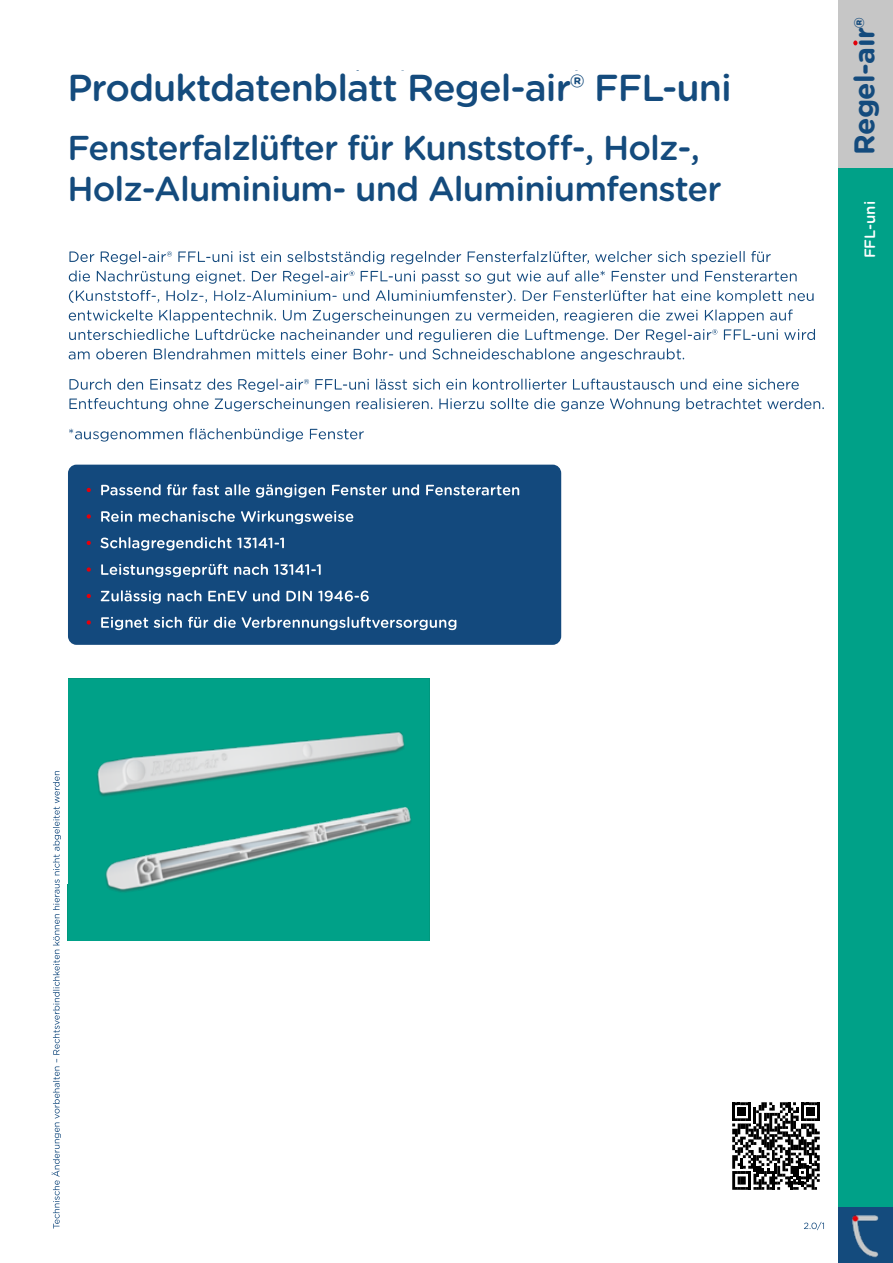
<style>
.page{position:relative;width:893px;height:1263px;background:#fff}
.page>*{position:absolute;margin:0;border:0;box-sizing:border-box;transform-origin:0 0}
.t1{font:500 37.5px "Gotham Rounded";letter-spacing:-.025em;color:#144b7d}
.t2{font:500 34.5px/41.4px "Gotham Rounded";letter-spacing:-.025em;color:#144b7d}
.t3{font:700 28.5px "Gotham Rounded";letter-spacing:-.02em;color:#144b7d}
.t4{font:500 15px "Gotham Rounded";color:#fff}
</style>
<div class="page">
<svg style="left:52px;top:771px;width:9px;height:457px"></svg>
<svg style="left:804px;top:1222px;width:20px;height:8px"></svg>
<svg style="left:732px;top:1102px;width:88px;height:88px"></svg>
<svg style="left:69px;top:251px;width:702px;height:13px"></svg>
<svg style="left:69px;top:270px;width:728px;height:14px"></svg>
<svg style="left:69px;top:290px;width:90px;height:13px"></svg>
<svg style="left:166px;top:290px;width:41px;height:13px"></svg>
<svg style="left:214px;top:290px;width:123px;height:11px"></svg>
<svg style="left:343px;top:290px;width:26px;height:11px"></svg>
<svg style="left:376px;top:290px;width:139px;height:13px"></svg>
<svg style="left:523px;top:291px;width:24px;height:10px"></svg>
<svg style="left:554px;top:290px;width:93px;height:11px"></svg>
<svg style="left:653px;top:290px;width:22px;height:11px"></svg>
<svg style="left:681px;top:290px;width:30px;height:11px"></svg>
<svg style="left:717px;top:290px;width:65px;height:13px"></svg>
<svg style="left:789px;top:293px;width:25px;height:8px"></svg>
<svg style="left:69px;top:309px;width:724px;height:14px"></svg>
<svg style="left:69px;top:329px;width:746px;height:13px"></svg>
<svg style="left:69px;top:348px;width:615px;height:14px"></svg>
<svg style="left:69px;top:379px;width:730px;height:13px"></svg>
<svg style="left:69px;top:398px;width:755px;height:13px"></svg>
<svg style="left:69px;top:429px;width:114px;height:13px"></svg>
<svg style="left:189px;top:428px;width:114px;height:14px"></svg>
<svg style="left:310px;top:429px;width:54px;height:10px"></svg>
<div style="left:68px;top:465px;width:493px;height:180px;background:#13497d;border-radius:9px"></div>
<svg style="left:87px;top:488px;width:4px;height:4px"></svg>
<svg style="left:101px;top:484px;width:418px;height:14px"></svg>
<svg style="left:87px;top:514px;width:4px;height:4px"></svg>
<svg style="left:101px;top:511px;width:252px;height:13px"></svg>
<svg style="left:87px;top:541px;width:4px;height:4px"></svg>
<svg style="left:101px;top:537px;width:183px;height:14px"></svg>
<svg style="left:87px;top:567px;width:4px;height:5px"></svg>
<svg style="left:101px;top:564px;width:220px;height:13px"></svg>
<svg style="left:87px;top:594px;width:4px;height:4px"></svg>
<svg style="left:101px;top:590px;width:268px;height:14px"></svg>
<svg style="left:87px;top:620px;width:4px;height:5px"></svg>
<svg style="left:101px;top:617px;width:355px;height:13px"></svg>
<div style="left:839px;top:0;width:54px;height:168px;background:#c6c6c6"></div>
<div style="left:839px;top:168px;width:54px;height:1039px;background:#00a188"></div>
<svg style="left:853px;top:40px;width:4px;height:5px"></svg>
<div style="left:839px;top:1207px;width:54px;height:56px;background:#144b7d"></div>
<img style="left:851px;top:1215px;width:28px;height:43px">
<div style="left:68px;top:679px;width:360px;height:261px;background:#00a188"></div>
<img style="left:97px;top:731px;width:314px;height:161px">
<p class="t1" style="left:67px;top:61px;width:666px">Produktdatenblatt Regel-air® FFL-uni</p>
<p class="t2" style="left:67px;top:125px;width:656px">Fensterfalzlüfter für Kunststoff-, Holz-,<br>Holz-Aluminium- und Aluminiumfenster</p>
<p class="t3" style="left:843px;top:155px;width:139px;rotate:-90deg">Regel-aır®</p>
<p class="t4" style="left:859px;top:258px;width:59px;rotate:-90deg">FFL-uni</p>
</div>
